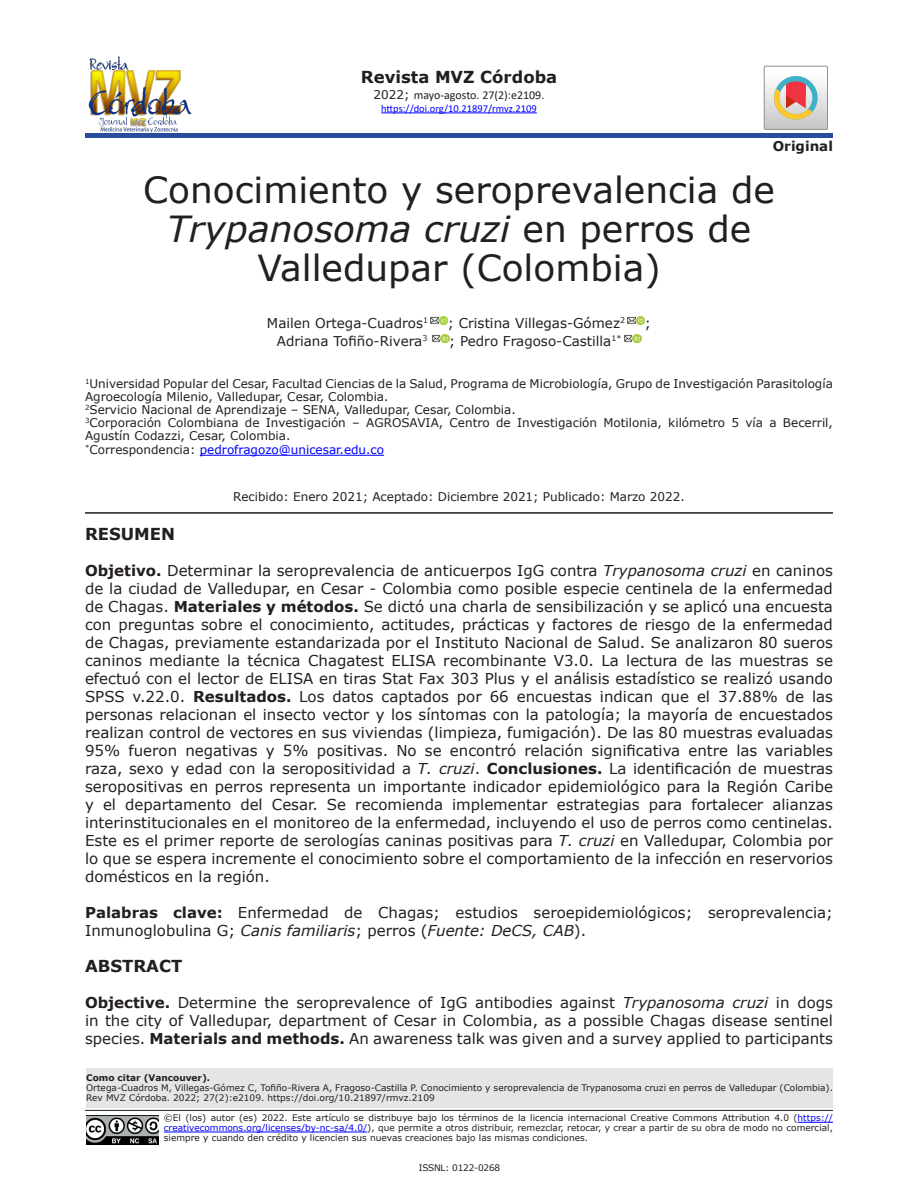
<style>
.page{position:relative;width:918px;height:1188px;background:#fff}
.page>*{position:absolute;margin:0;border:0;box-sizing:border-box;transform-origin:0 0}
.t1{font:36px/38.8px "Verdana";color:#231f20;text-align:center}
.t2{font:700 16.5px "Verdana";color:#231f20}
.t3{font:15px/18px "Verdana";color:#231f20;text-align:justify}
.t4{font:13.5px "Verdana";color:#231f20}
.t5{font:700 13.5px "Verdana";color:#231f20}
.Recibido{font:12px/12.9px "Verdana";color:#231f20}
.t6{font:12px "Verdana";color:#00f}
.t7{font:12px "Calibri";color:#231f20}
.t8{font:10.5px "Calibri";color:#00f}
.t9{font:9px/9.8px "Verdana";color:#231f20}
.t10{font:700 9px "Verdana";color:#231f20}
.t11{font:9px "Verdana";letter-spacing:-.025em;color:#231f20}
.s1{font-family:"Verdana"}
.s2{font-style:italic}
.s3{color:#231f20}
.s4{font-weight:700}
.s5{color:#00f}
</style>
<div class="page">
<hr style="left:85px;top:134px;width:748px;height:4px;background:#274d9b">
<hr style="left:381px;top:113px;width:156px;height:1px;background:#00f">
<img style="left:85px;top:56px;width:110px;height:78px">
<svg style="left:764px;top:66px;width:64px;height:63px"></svg>
<hr style="left:85px;top:1110px;width:748px;height:1px;background:#231f20">
<div style="left:86px;top:1068px;width:747px;height:39px;background:#e4e5e7"></div>
<hr style="left:798px;top:1122px;width:35px;height:1px;background:#00f">
<hr style="left:164px;top:1132px;width:203px;height:1px;background:#00f">
<img style="left:86px;top:1116px;width:73px;height:29px">
<hr style="left:200px;top:455px;width:184px;height:1px;background:#00f">
<svg style="left:431px;top:316px;width:17px;height:9px"></svg>
<svg style="left:628px;top:316px;width:17px;height:9px"></svg>
<svg style="left:432px;top:334px;width:17px;height:9px"></svg>
<svg style="left:624px;top:334px;width:17px;height:9px"></svg>
<hr style="left:85px;top:512px;width:748px;height:2px;background:#231f20">
<p class="t2" style="left:361px;top:65px;width:198px">Revista MVZ Córdoba</p>
<p class="t7" style="left:374px;top:87px;width:172px"><span class="s1">2022;</span> mayo-agosto. 27(2):e2109.</p>
<p class="t8" style="left:381px;top:101px;width:157px">https://doi.org/10.21897/rmvz.2109</p>
<p class="t5" style="left:773px;top:137px;width:62px">Original</p>
<p class="t1" style="left:143px;top:170px;width:633px">Conocimiento y seroprevalencia de<br><span class="s2">Trypanosoma cruzi</span> en perros de<br>Valledupar (Colombia)</p>
<p class="t4" style="left:267px;top:314px;width:163px">Mailen Ortega-Cuadros<sup>1</sup></p>
<p class="t4" style="left:448px;top:314px;width:179px">; Cristina Villegas-Gómez<sup>2</sup></p>
<p class="t4" style="left:645px;top:314px;width:8px">;</p>
<p class="t4" style="left:277px;top:332px;width:152px">Adriana Tofiño-Rivera<sup>3</sup></p>
<p class="t4" style="left:449px;top:332px;width:174px">; Pedro Fragoso-Castilla<sup>1*</sup></p>
<p class="Recibido" style="left:85px;top:377px;width:749px"><sup>1</sup>Universidad Popular del Cesar, Facultad Ciencias de la Salud, Programa de Microbiología, Grupo de Investigación Parasitología<br>Agroecología Milenio, Valledupar, Cesar, Colombia.</p>
<p class="Recibido" style="left:85px;top:403px;width:432px"><sup>2</sup>Servicio Nacional de Aprendizaje – SENA, Valledupar, Cesar, Colombia.</p>
<p class="Recibido" style="left:85px;top:416px;width:749px"><sup>3</sup>Corporación Colombiana de Investigación – AGROSAVIA, Centro de Investigación Motilonia, kilómetro 5 vía a Becerril,<br>Agustín Codazzi, Cesar, Colombia.</p>
<p class="t6" style="left:85px;top:442px;width:301px"><sup>*</sup><span class="s3">Correspondencia:</span> pedrofragozo@unicesar.edu.co</p>
<p class="Recibido" style="left:233px;top:490px;width:453px">Recibido: Enero 2021; Aceptado: Diciembre 2021; Publicado: Marzo 2022.</p>
<p class="t2" style="left:85px;top:522px;width:92px">RESUMEN</p>
<p class="t3" style="left:85px;top:561px;width:749px"><span class="s4">Objetivo.</span> Determinar la seroprevalencia de anticuerpos IgG contra <span class="s2">Trypanosoma cruzi</span> en caninos de la ciudad de Valledupar, en Cesar - Colombia como posible especie centinela de la enfermedad de Chagas. <span class="s4">Materiales y métodos.</span> Se dictó una charla de sensibilización y se aplicó una encuesta con preguntas sobre el conocimiento, actitudes, prácticas y factores de riesgo de la enfermedad de Chagas, previamente estandarizada por el Instituto Nacional de Salud. Se analizaron 80 sueros caninos mediante la técnica Chagatest ELISA recombinante V3.0. La lectura de las muestras se efectuó con el lector de ELISA en tiras Stat Fax 303 Plus y el análisis estadístico se realizó usando SPSS v.22.0. <span class="s4">Resultados.</span> Los datos captados por 66 encuestas indican que el 37.88% de las personas relacionan el insecto vector y los síntomas con la patología; la mayoría de encuestados realizan control de vectores en sus viviendas (limpieza, fumigación). De las 80 muestras evaluadas 95% fueron negativas y 5% positivas. No se encontró relación significativa entre las variables raza, sexo y edad con la seropositividad a <span class="s2">T. cruzi</span>. <span class="s4">Conclusiones.</span> La identificación de muestras seropositivas en perros representa un importante indicador epidemiológico para la Región Caribe y el departamento del Cesar. Se recomienda implementar estrategias para fortalecer alianzas interinstitucionales en el monitoreo de la enfermedad, incluyendo el uso de perros como centinelas.<br>Este es el primer reporte de serologías caninas positivas para <span class="s2">T. cruzi</span> en Valledupar, Colombia por lo que se espera incremente el conocimiento sobre el comportamiento de la infección en reservorios domésticos en la región.</p>
<p class="t3" style="left:85px;top:903px;width:749px"><span class="s4">Palabras clave:</span> Enfermedad de Chagas; estudios seroepidemiológicos; seroprevalencia;<br>Inmunoglobulina G; <span class="s2">Canis familiaris</span>; perros (<span class="s2">Fuente: DeCS, CAB</span>).</p>
<p class="t2" style="left:85px;top:954px;width:99px">ABSTRACT</p>
<p class="t3" style="left:85px;top:993px;width:749px"><span class="s4">Objective.</span> Determine the seroprevalence of IgG antibodies against <span class="s2">Trypanosoma cruzi</span> in dogs in the city of Valledupar, department of Cesar in Colombia, as a possible Chagas disease sentinel species. <span class="s4">Materials and methods.</span> An awareness talk was given and a survey applied to participants</p>
<p class="t10" style="left:86px;top:1072px;width:126px">Como citar (Vancouver).</p>
<p class="t9" style="left:86px;top:1083px;width:748px">Ortega-Cuadros M, Villegas-Gómez C, Tofiño-Rivera A, Fragoso-Castilla P. Conocimiento y seroprevalencia de Trypanosoma cruzi en perros de Valledupar (Colombia).<br>Rev MVZ Córdoba. 2022; 27(2):e2109. https://doi.org/10.21897/rmvz.2109</p>
<p class="t9" style="left:164px;top:1113px;width:671px;text-align:justify">©El (los) autor (es) 2022. Este artículo se distribuye bajo los términos de la licencia internacional Creative Commons Attribution 4.0 (<span class="s5">https:// creativecommons.org/licenses/by-nc-sa/4.0/</span>), que permite a otros distribuir, remezclar, retocar, y crear a partir de su obra de modo no comercial, siempre y cuando den crédito y licencien sus nuevas creaciones bajo las mismas condiciones.</p>
<p class="t11" style="left:419px;top:1161px;width:83px">ISSNL: 0122-0268</p>
</div>
